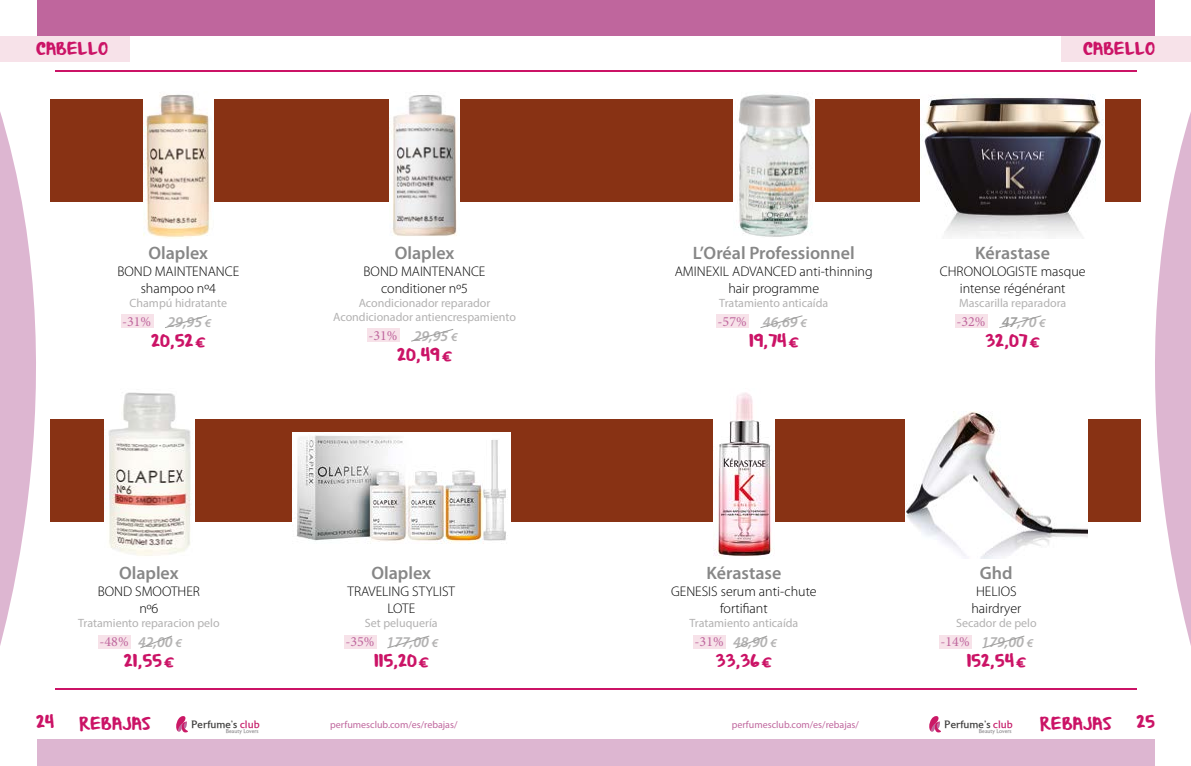
<style>
.page{position:relative;width:1191px;height:766px;background:#fff}
.page>*{position:absolute;margin:0;border:0;box-sizing:border-box;transform-origin:0 0}
.t1{font:600 18px "Myriad Pro";color:#878787}
.t2{font:italic 600 15px "Myriad Pro";color:#b3b2b2}
.t3{font:300 14px/16.8px "Myriad Pro";color:#000;text-align:center}
.t4{font:14px "From Where You Are";color:#cb1366}
.t5{font:14px "Minion Pro";color:#bf669d}
.t6{font:14px "From Where You Are";letter-spacing:.02em;color:#cb1366}
.t7{font:12px/14.4px "Myriad Pro";color:#b3b2b2;text-align:center}
.t8{font:10.6px "Astoria Roman";color:#3b3a39}
.t9{font:10px "Myriad Pro";color:#bf669d}
.t10{font:5.6px "Astoria Roman";color:#89878a;scale:.95 1}
.s1{font-size:12px}
.s2{font-size:10px}
.s3{color:#9d9d9c}
.s4{color:#c41766}
</style>
<div class="page">
<svg style="left:929px;top:716px;width:12px;height:16px"></svg>
<svg style="left:176px;top:716px;width:12px;height:16px"></svg>
<div style="left:36px;top:0;width:1118px;height:36px;background:#bf669d"></div>
<div style="left:36px;top:739px;width:1118px;height:26px;background:#ddb6d1"></div>
<svg style="left:0;top:112px;width:36px;height:534px;fill:#ddb6d1"></svg>
<svg style="left:1155px;top:112px;width:36px;height:534px;fill:#ddb6d1"></svg>
<hr style="left:55px;top:70px;width:1081px;height:2px;background:#cb1366">
<div style="left:1061px;top:36px;width:130px;height:25px;background:#f7e2e9"></div>
<div style="left:0;top:36px;width:129px;height:25px;background:#f7e2e9"></div>
<hr style="left:55px;top:688px;width:1081px;height:1px;background:#cb1366">
<div style="left:595px;top:99px;width:546px;height:103px;background:#883214"></div>
<div style="left:50px;top:99px;width:545px;height:103px;background:#883214"></div>
<svg style="left:165px;top:315px;width:42px;height:13px"></svg>
<svg style="left:411px;top:329px;width:43px;height:13px"></svg>
<div style="left:121px;top:314px;width:32px;height:14px;background:#f7e2e9"></div>
<div style="left:367px;top:328px;width:32px;height:13px;background:#f7e2e9"></div>
<svg style="left:140px;top:635px;width:33px;height:14px"></svg>
<div style="left:98px;top:634px;width:33px;height:14px;background:#f7e2e9"></div>
<svg style="left:387px;top:635px;width:43px;height:14px"></svg>
<div style="left:344px;top:634px;width:32px;height:14px;background:#f7e2e9"></div>
<div style="left:595px;top:419px;width:546px;height:103px;background:#883214"></div>
<div style="left:50px;top:419px;width:545px;height:103px;background:#883214"></div>
<img style="left:390px;top:95px;width:69px;height:141px">
<img style="left:144px;top:94px;width:69px;height:144px">
<img style="left:104px;top:392px;width:90px;height:164px">
<img style="left:292px;top:432px;width:218px;height:111px">
<svg style="left:760px;top:315px;width:43px;height:13px"></svg>
<svg style="left:999px;top:315px;width:43px;height:13px"></svg>
<div style="left:716px;top:314px;width:32px;height:14px;background:#f7e2e9"></div>
<div style="left:955px;top:314px;width:32px;height:14px;background:#f7e2e9"></div>
<img style="left:920px;top:95px;width:184px;height:141px">
<img style="left:733px;top:93px;width:81px;height:144px">
<svg style="left:735px;top:635px;width:33px;height:14px"></svg>
<div style="left:693px;top:634px;width:32px;height:14px;background:#f7e2e9"></div>
<svg style="left:982px;top:635px;width:43px;height:14px"></svg>
<div style="left:939px;top:634px;width:32px;height:14px;background:#f7e2e9"></div>
<img style="left:713px;top:392px;width:62px;height:164px">
<img style="left:905px;top:412px;width:182px;height:146px">
<p class="t6" style="left:36px;top:42px;width:73px">CABELLO</p>
<p class="t6" style="left:1083px;top:42px;width:73px">CABELLO</p>
<p class="t1" style="left:148px;top:241px;width:61px">Olaplex</p>
<p class="t3" style="left:117px;top:263px;width:123px">BOND MAINTENANCE shampoo nº4</p>
<p class="t7" style="left:130px;top:295px;width:99px">Champú hidratante</p>
<p class="t2" style="left:167px;top:312px;width:45px">29,95 <span class="s1">€</span></p>
<p class="t4" style="left:151px;top:334px;width:56px">20,52 <span class="s2">€</span></p>
<p class="t5" style="left:122px;top:312px;width:31px">-31%</p>
<p class="t1" style="left:395px;top:241px;width:61px">Olaplex</p>
<p class="t3" style="left:363px;top:263px;width:123px">BOND MAINTENANCE conditioner nº5</p>
<p class="t7" style="left:333px;top:295px;width:184px">Acondicionador reparador<br>Acondicionador antiencrespamiento</p>
<p class="t2" style="left:414px;top:326px;width:45px">29,95 <span class="s1">€</span></p>
<p class="t4" style="left:397px;top:348px;width:56px">20,49 <span class="s2">€</span></p>
<p class="t5" style="left:368px;top:326px;width:31px">-31%</p>
<p class="t1" style="left:693px;top:241px;width:163px">L’Oréal Professionnel</p>
<p class="t3" style="left:675px;top:263px;width:199px">AMINEXIL ADVANCED anti-thinning hair programme</p>
<p class="t7" style="left:719px;top:295px;width:110px">Tratamiento anticaída</p>
<p class="t2" style="left:763px;top:312px;width:45px">46,69 <span class="s1">€</span></p>
<p class="t4" style="left:749px;top:334px;width:51px">19,74 <span class="s2">€</span></p>
<p class="t1" style="left:975px;top:241px;width:76px">Kérastase</p>
<p class="t3" style="left:939px;top:263px;width:147px">CHRONOLOGISTE masque intense régénérant</p>
<p class="t7" style="left:959px;top:295px;width:109px">Mascarilla reparadora</p>
<p class="t2" style="left:1001px;top:312px;width:45px"><span class="s3">47</span>,70 <span class="s1">€</span></p>
<p class="t4" style="left:985px;top:334px;width:56px">32,07 <span class="s2">€</span></p>
<p class="t5" style="left:717px;top:312px;width:31px">-57%</p>
<p class="t5" style="left:956px;top:312px;width:31px">-32%</p>
<p class="t1" style="left:119px;top:561px;width:61px">Olaplex</p>
<p class="t3" style="left:98px;top:583px;width:104px">BOND SMOOTHER nº6</p>
<p class="t7" style="left:78px;top:615px;width:143px">Tratamiento reparacion pelo</p>
<p class="t2" style="left:138px;top:632px;width:45px">42,00 <span class="s1">€</span></p>
<p class="t4" style="left:124px;top:654px;width:52px">21,55 <span class="s2">€</span></p>
<p class="t5" style="left:100px;top:632px;width:31px">-48%</p>
<p class="t1" style="left:371px;top:561px;width:61px">Olaplex</p>
<p class="t3" style="left:347px;top:583px;width:109px">TRAVELING STYLIST<br>LOTE</p>
<p class="t7" style="left:365px;top:615px;width:74px">Set peluquería</p>
<p class="t2" style="left:386px;top:632px;width:53px">177,00 <span class="s1">€</span></p>
<p class="t4" style="left:374px;top:654px;width:57px">115,20 <span class="s2">€</span></p>
<p class="t5" style="left:345px;top:632px;width:31px">-35%</p>
<p class="t1" style="left:706px;top:561px;width:76px">Kérastase</p>
<p class="t3" style="left:671px;top:583px;width:147px">GENESIS serum anti-chute fortifiant</p>
<p class="t7" style="left:689px;top:615px;width:110px">Tratamiento anticaída</p>
<p class="t2" style="left:733px;top:632px;width:45px">48,90 <span class="s1">€</span></p>
<p class="t4" style="left:716px;top:654px;width:57px">33,36 <span class="s2">€</span></p>
<p class="t5" style="left:694px;top:632px;width:31px">-31%</p>
<p class="t1" style="left:980px;top:561px;width:34px">Ghd</p>
<p class="t3" style="left:971px;top:583px;width:51px">HELIOS hairdryer</p>
<p class="t7" style="left:956px;top:615px;width:82px">Secador de pelo</p>
<p class="t2" style="left:981px;top:632px;width:53px">179,00 <span class="s1">€</span></p>
<p class="t4" style="left:966px;top:654px;width:61px">152,54 <span class="s2">€</span></p>
<p class="t5" style="left:940px;top:632px;width:31px">-14%</p>
<p class="t4" style="left:36px;top:715px;width:20px">24</p>
<p class="t6" style="left:79px;top:716px;width:73px">REBAJAS</p>
<p class="t8" style="left:191px;top:718px;width:70px">Perfume’s <span class="s4">club</span></p>
<p class="t10" style="left:226px;top:727px;width:36px">Beauty Lovers</p>
<p class="t9" style="left:330px;top:718px;width:129px">perfumesclub.com/es/rebajas/</p>
<p class="t9" style="left:731px;top:718px;width:129px">perfumesclub.com/es/rebajas/</p>
<p class="t8" style="left:944px;top:718px;width:70px">Perfume’s <span class="s4">club</span></p>
<p class="t10" style="left:979px;top:727px;width:36px">Beauty Lovers</p>
<p class="t6" style="left:1040px;top:716px;width:73px">REBAJAS</p>
<p class="t4" style="left:1136px;top:715px;width:20px">25</p>
</div>
